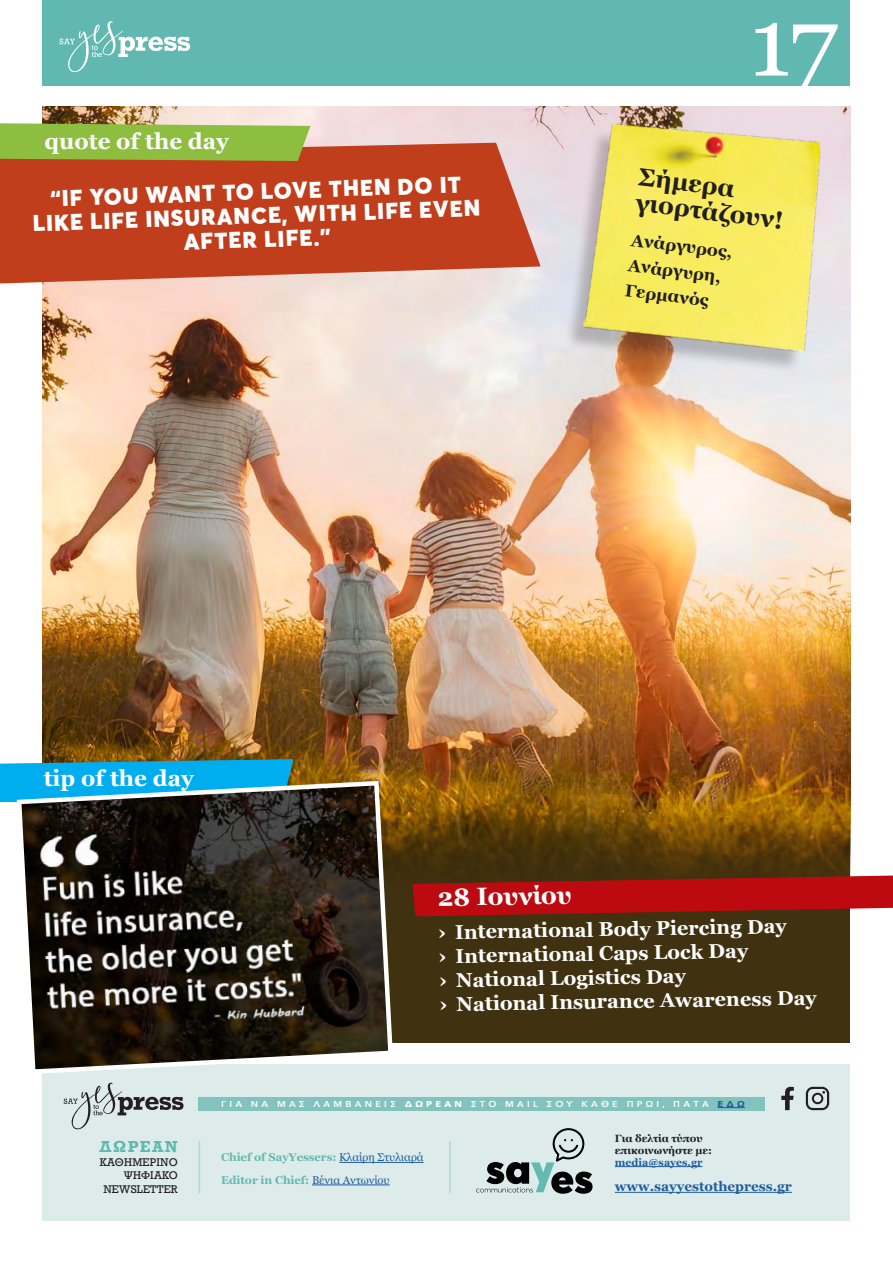
<style>
.page{position:relative;width:893px;height:1263px;background:#fff}
.page>*{position:absolute;margin:0;border:0;box-sizing:border-box;transform-origin:0 0}
.t1{font:97.5px "Georgia";color:#fff}
.t2{font:700 25.05px "Georgia";color:#fff}
.t3{font:700 24.9px/25.5px "Georgia";color:#231f20}
.t4{font:900 22.5px/24px "Averta";color:#fff;text-align:center}
.t5{font:700 22.5px "Georgia";color:#fff}
.t6{font:700 19.95px/24px "Georgia";color:#fff}
.t7{font:700 17.25px/25.3px "Georgia";color:#231f20}
.t8{font:700 15px "Rockwell";letter-spacing:.095em;color:#61b8b0}
.t9{font:700 13.5px "Georgia";color:#215e9e}
.t10{font:700 11.25px/22.5px "Georgia";letter-spacing:-.005em;color:#61b8b0}
.t11{font:700 10.5px/12px "Georgia";color:#231f20}
.t12{font:10.5px/13.5px "Rockwell";color:#231f20;text-align:right}
.t13{font:700 10.5px "Georgia";color:#215e9e}
.t14{font:600 8.55px "Avenir Next";letter-spacing:.34em;color:#fff;scale:1.11 1}
.s1{font-weight:700}
.s2{font-weight:700;color:#215e9e}
.s3{font-weight:400;color:#215e9e}
</style>
<div class="page">
<div style="left:43px;top:0;width:807px;height:85px;background:#61b8b0"></div>
<svg style="left:60px;top:21px;width:130px;height:51px"></svg>
<div style="left:43px;top:106px;width:807px;height:937px;background:#403110"></div>
<img style="left:43px;top:106px;width:807px;height:767px">
<svg style="left:0;top:143px;width:541px;height:140px;background:#c44f30"></svg>
<svg style="left:0;top:123px;width:310px;height:38px;background:#93b943"></svg>
<svg style="left:0;top:759px;width:293px;height:43px;background:#12a7d9"></svg>
<div style="left:43px;top:1064px;width:807px;height:156px;background:#ddecea"></div>
<svg style="left:64px;top:1083px;width:120px;height:46px"></svg>
<svg style="left:781px;top:1087px;width:13px;height:23px"></svg>
<svg style="left:806px;top:1087px;width:23px;height:23px"></svg>
<hr style="left:339px;top:1162px;width:85px;height:1px;background:#215e9e">
<hr style="left:312px;top:1184px;width:78px;height:1px;background:#215e9e">
<svg style="left:476px;top:1128px;width:116px;height:66px"></svg>
<hr style="left:615px;top:1166px;width:87px;height:1px;background:#215e9e">
<hr style="left:615px;top:1192px;width:177px;height:1px;background:#215e9e">
<hr style="left:199px;top:1141px;width:1px;height:52px;background:#b0d6d2">
<hr style="left:449px;top:1141px;width:2px;height:52px;background:#b0d6d2">
<div style="left:198px;top:1097px;width:567px;height:13px;background:#82c3bd"></div>
<svg style="left:717px;top:1107px;width:28px;height:1px"></svg>
<img style="left:566px;top:106px;width:272px;height:265px">
<svg style="left:412px;top:875px;width:481px;height:41px"></svg>
<svg style="left:14px;top:778px;width:381px;height:298px;background:#454540"></svg>
<p class="t5" style="left:45px;top:124px;width:186px">quote of the day</p>
<p class="t4" style="left:31px;top:187px;width:449px;rotate:-2deg">“IF YOU WANT TO LOVE THEN DO IT<br>LIKE LIFE INSURANCE, WITH LIFE EVEN<br>AFTER LIFE.”</p>
<h1 class="t1" style="left:749px;top:-29px;width:90px">17</h1>
<p class="t3" style="left:641px;top:163px;width:150px;rotate:7deg">Σήμερα γιορτάζουν!</p>
<p class="t7" style="left:633px;top:226px;width:103px;rotate:7deg">Ανάργυρος,<br>Ανάργυρη,<br>Γερμανός</p>
<p class="t5" style="left:44px;top:761px;width:152px">tip of the day</p>
<p class="t2" style="left:437px;top:878px;width:135px;rotate:-1deg">28 Ιουνίου</p>
<p class="t6" style="left:438px;top:919px;width:379px;rotate:-1deg">› International Body Piercing Day<br>› International Caps Lock Day<br>› National Logistics Day<br>› National Insurance Awareness Day</p>
<p class="t8" style="left:99px;top:1137px;width:80px">ΔΩΡΕΑΝ</p>
<p class="t12" style="left:100px;top:1155px;width:79px">ΚΑΘΗΜΕΡΙΝΟ<br>ΨΗΦΙΑΚΟ<br>NEWSLETTER</p>
<p class="t14" style="left:221px;top:1097px;width:473px">ΓΙΑ ΝΑ ΜΑΣ ΛΑΜΒΑΝΕΙΣ <span class="s1">ΔΩΡΕΑΝ</span> ΣΤΟ MAIL ΣΟΥ ΚΑΘΕ ΠΡΩΙ, ΠΑΤΑ <span class="s2">ΕΔΩ</span></p>
<p class="t10" style="left:221px;top:1146px;width:204px">Chief of SayΥessers: <span class="s3">Κλαίρη Στυλιαρά<br></span>Editor in Chief: <span class="s3">Βένια Αντωνίου</span></p>
<p class="t11" style="left:615px;top:1131px;width:99px">Για δελτία τύπου επικοινωνήστε με:</p>
<p class="t13" style="left:615px;top:1154px;width:89px">media@sayes.gr</p>
<p class="t9" style="left:615px;top:1176px;width:179px">www.sayyestothepress.gr</p>
</div>
